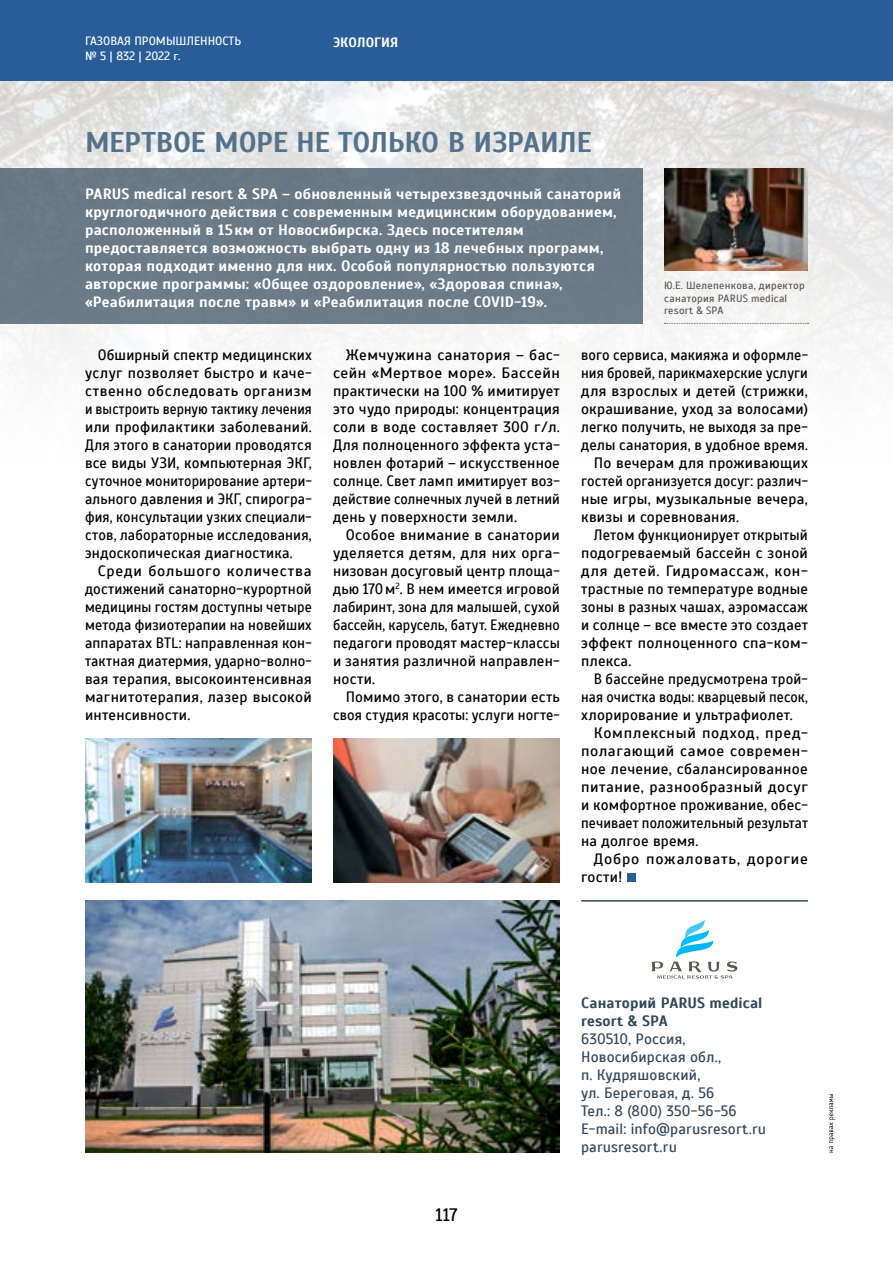
<style>
.page{position:relative;width:893px;height:1263px;background:#fff}
.page>*{position:absolute;margin:0;border:0;box-sizing:border-box;transform-origin:0 0}
.t1{font:700 28.5px "Scada";letter-spacing:-.015em;color:#54728b}
.t2{font:18px "Scada";color:#000}
.t3{font:15px/18px "Scada";letter-spacing:.015em;color:#000;text-align:justify}
.t4{font:700 15px/18px "Scada";letter-spacing:.015em;color:#fff}
.t5{font:15px/18px "Scada";letter-spacing:.015em;color:#32485a}
.t6{font:15px "Scada";letter-spacing:.015em;color:#000;scale:.94 1}
.t7{font:15px "Scada";letter-spacing:.015em;color:#000;scale:.93 1}
.t8{font:15px "Scada";letter-spacing:.035em;color:#000}
.t9{font:700 15px/18px "Scada";letter-spacing:.01em;color:#32485a}
.t10{font:15px "Scada";letter-spacing:.015em;color:#000;scale:.95 1}
.t11{font:15px "Scada";letter-spacing:.015em;color:#000;scale:.96 1}
.t12{font:15px "Scada";letter-spacing:.045em;color:#000}
.t13{font:15px "Scada";letter-spacing:.04em;color:#000}
.t14{font:15px "Scada";letter-spacing:.055em;color:#000}
.t15{font:700 13.5px "Scada";color:#fff}
.t16{font:12px/14.4px "Scada";color:#fff}
.t17{font:10.5px/12.6px "Scada";letter-spacing:.025em;color:#5b5753}
</style>
<div class="page">
<div style="left:0;top:0;width:893px;height:81px;background:#295d97"></div>
<img style="left:0;top:81px;width:893px;height:281px">
<div style="left:627px;top:873px;width:8px;height:9px;background:#295d97"></div>
<div style="left:0;top:168px;width:642px;height:156px;background:#6b7a87"></div>
<svg style="left:665px;top:323px;width:143px;height:1px"></svg>
<hr style="left:581px;top:900px;width:227px;height:2px;background:#32485a">
<svg style="left:829px;top:1094px;width:6px;height:58px"></svg>
<svg style="left:652px;top:920px;width:85px;height:59px"></svg>
<img style="left:664px;top:168px;width:144px;height:103px">
<img style="left:85px;top:900px;width:475px;height:252px">
<img style="left:333px;top:738px;width:227px;height:144px">
<img style="left:85px;top:738px;width:227px;height:144px">
<p class="t16" style="left:85px;top:34px;width:158px">ГАЗОВАЯ ПРОМЫШЛЕННОСТЬ № 5 | 832 | 2022 г.</p>
<p class="t15" style="left:333px;top:34px;width:67px">ЭКОЛОГИЯ</p>
<h1 class="t1" style="left:85px;top:124px;width:508px">МЕРТВОЕ МОРЕ НЕ ТОЛЬКО В ИЗРАИЛЕ</h1>
<p class="t4" style="left:85px;top:185px;width:537px">PARUS medical resort &amp; SPA – обновленный четырехзвездочный санаторий круглогодичного действия с современным медицинским оборудованием, расположенный в 15км от Новосибирска. Здесь посетителям предоставляется возможность выбрать одну из 18 лечебных программ, которая подходит именно для них. Особой популярностью пользуются авторские программы: «Общее оздоровление», «Здоровая спина», «Реабилитация после травм» и «Реабилитация после COVID-19».</p>
<p class="t17" style="left:664px;top:279px;width:142px">Ю.Е. Шелепенкова, директор санатория PARUS medical resort &amp; SPA</p>
<p class="t3" style="left:85px;top:346px;width:228px;text-indent:13px">Обширный спектр медицинских услуг позволяет быстро и каче&shy;ственно обследовать организм и выстроить верную тактику лечения или профилактики заболеваний.<br>Для этого в санатории проводятся все виды УЗИ, компьютерная ЭКГ, суточное мониторирование артери&shy;ального давления и ЭКГ, спирогра&shy;фия, консультации узких специали&shy;стов, лабораторные исследования, эндоскопическая диагностика.</p>
<p class="t3" style="left:85px;top:562px;width:228px;text-indent:13px">Среди большого количества достижений санаторно-курортной медицины гостям доступны четыре метода физиотерапии на новейших аппаратах BTL: направленная кон&shy;тактная диатермия, ударно-волно&shy;вая терапия, высокоинтенсивная магнитотерапия, лазер высокой интенсивности.</p>
<p class="t3" style="left:333px;top:346px;width:228px;text-indent:13px">Жемчужина санатория – бас&shy;сейн «Мертвое море». Бассейн практически на 100 % имитирует это чудо природы: концентрация соли в воде составляет 300 г/л.<br>Для полноценного эффекта уста&shy;новлен фотарий – искусственное солнце. Свет ламп имитирует воз&shy;действие солнечных лучей в летний день у поверхности земли.</p>
<p class="t3" style="left:333px;top:526px;width:228px;text-indent:13px">Особое внимание в санатории уделяется детям, для них орга&shy;низован досуговый центр площа&shy;дью 170м<sup>2</sup>. В нем имеется игровой лабиринт, зона для малышей, сухой бассейн, карусель, батут. Ежедневно педагоги проводят мастер-классы и занятия различной направлен&shy;ности.</p>
<p class="t3" style="left:333px;top:688px;width:228px;text-align:right">Помимо этого, в санатории есть своя студия красоты: услуги ногте-</p>
<p class="t10" style="left:581px;top:346px;width:240px">вого сервиса, макияжа и оформле-</p>
<p class="t6" style="left:581px;top:364px;width:243px">ния бровей, парикмахерские услуги</p>
<p class="t3" style="left:581px;top:382px;width:228px">для взрослых и детей (стрижки,</p>
<p class="t3" style="left:581px;top:400px;width:228px">окрашивание, уход за волосами)</p>
<p class="t3" style="left:581px;top:418px;width:228px">легко получить, не выходя за пре-</p>
<p class="t3" style="left:581px;top:436px;width:228px">делы санатория, в удобное время.</p>
<p class="t3" style="left:594px;top:454px;width:216px">По вечерам для проживающих</p>
<p class="t6" style="left:581px;top:472px;width:243px">гостей организуется досуг: различ-</p>
<p class="t3" style="left:581px;top:490px;width:228px">ные игры, музыкальные вечера,</p>
<p class="t3" style="left:581px;top:508px;width:159px">квизы и соревнования.</p>
<p class="t3" style="left:594px;top:526px;width:216px">Летом функционирует открытый</p>
<p class="t3" style="left:581px;top:544px;width:228px">подогреваемый бассейн с зоной</p>
<p class="t12" style="left:581px;top:562px;width:228px">для детей. Гидромассаж, кон-</p>
<p class="t3" style="left:581px;top:580px;width:228px">трастные по температуре водные</p>
<p class="t3" style="left:581px;top:598px;width:228px">зоны в разных чашах, аэромассаж</p>
<p class="t3" style="left:581px;top:616px;width:228px">и солнце – все вместе это создает</p>
<p class="t3" style="left:581px;top:634px;width:228px">эффект полноценного спа-ком-</p>
<p class="t3" style="left:581px;top:652px;width:52px">плекса.</p>
<p class="t11" style="left:594px;top:670px;width:224px">В бассейне предусмотрена трой-</p>
<p class="t7" style="left:581px;top:688px;width:245px">ная очистка воды: кварцевый песок,</p>
<p class="t3" style="left:581px;top:706px;width:213px">хлорирование и ультрафиолет.</p>
<p class="t13" style="left:594px;top:724px;width:216px">Комплексный подход, пред-</p>
<p class="t8" style="left:581px;top:742px;width:228px">полагающий самое современ-</p>
<p class="t3" style="left:581px;top:760px;width:228px">ное лечение, сбалансированное</p>
<p class="t8" style="left:581px;top:778px;width:228px">питание, разнообразный досуг</p>
<p class="t3" style="left:581px;top:796px;width:228px">и комфортное проживание, обес-</p>
<p class="t7" style="left:581px;top:814px;width:245px">печивает положительный результат</p>
<p class="t3" style="left:581px;top:832px;width:119px">на долгое время.</p>
<p class="t14" style="left:594px;top:850px;width:216px">Добро пожаловать, дорогие</p>
<p class="t3" style="left:581px;top:868px;width:43px">гости!</p>
<p class="t2" style="left:435px;top:1204px;width:24px">117</p>
<p class="t9" style="left:581px;top:994px;width:183px">Санаторий PARUS medical resort &amp; SPA</p>
<p class="t5" style="left:581px;top:1030px;width:186px">630510, Россия,<br>Новосибирская обл.,<br>п. Кудряшовский,<br>ул. Береговая, д. 56<br>Тел.: 8 (800) 350-56-56<br>E-mail: info@parusresort.ru parusresort.ru</p>
</div>
